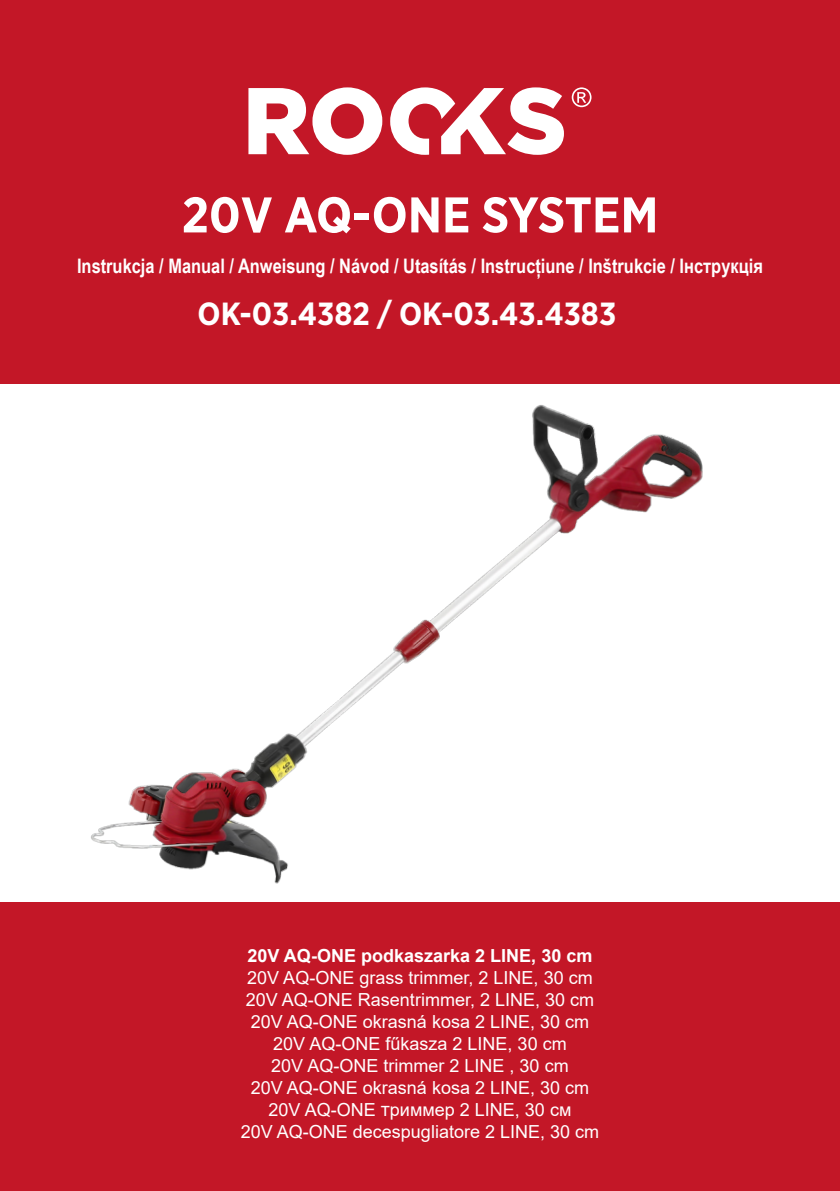
<style>
.page{position:relative;width:840px;height:1191px;background:#fff}
.page>*{position:absolute;margin:0;border:0;box-sizing:border-box;transform-origin:0 0}
.t1{font:700 50px "Gotham Narrow";color:#fff}
.t2{font:700 32px "Gotham Narrow";color:#fff}
.t3{font:700 20px "Arial Narrow";color:#fff}
.t4{font:18px "Arial";color:#fff}
.t5{font:700 18px "Arial";color:#fff}
</style>
<div class="page">
<div style="left:0;top:0;width:839px;height:1191px;background:#c31727"></div>
<svg style="left:248px;top:87px;width:134px;height:68px"></svg>
<svg style="left:390px;top:87px;width:173px;height:68px"></svg>
<svg style="left:571px;top:87px;width:20px;height:20px"></svg>
<div style="left:0;top:384px;width:839px;height:517px;background:#fff"></div>
<img style="left:91px;top:405px;width:612px;height:479px">
<p class="t1" style="left:181px;top:183px;width:478px">20V AQ-ONE SYSTEM</p>
<p class="t3" style="left:77px;top:250px;width:687px">Instrukcja / Manual / Anweisung / Návod / Utasítás / Instrucțiune / Inštrukcie / Iнструкція</p>
<p class="t2" style="left:197px;top:293px;width:420px">OK-03.4382 / OK-03.43.4383</p>
<p class="t5" style="left:247px;top:943px;width:346px">20V AQ-ONE podkaszarka 2 LINE, 30 cm</p>
<p class="t4" style="left:247px;top:965px;width:347px">20V AQ-ONE grass trimmer, 2 LINE, 30 cm</p>
<p class="t4" style="left:245px;top:987px;width:350px">20V AQ-ONE Rasentrimmer, 2 LINE, 30 cm</p>
<p class="t4" style="left:250px;top:1009px;width:340px">20V AQ-ONE okrasná kosa 2 LINE, 30 cm</p>
<p class="t4" style="left:273px;top:1031px;width:295px">20V AQ-ONE fűkasza 2 LINE, 30 cm</p>
<p class="t4" style="left:271px;top:1053px;width:299px">20V AQ-ONE trimmer 2 LINE , 30 cm</p>
<p class="t4" style="left:250px;top:1075px;width:340px">20V AQ-ONE okrasná kosa 2 LINE, 30 cm</p>
<p class="t4" style="left:268px;top:1097px;width:304px">20V AQ-ONE Триммер 2 LINE, 30 см</p>
<p class="t4" style="left:240px;top:1119px;width:360px">20V AQ-ONE decespugliatore 2 LINE, 30 cm</p>
</div>
